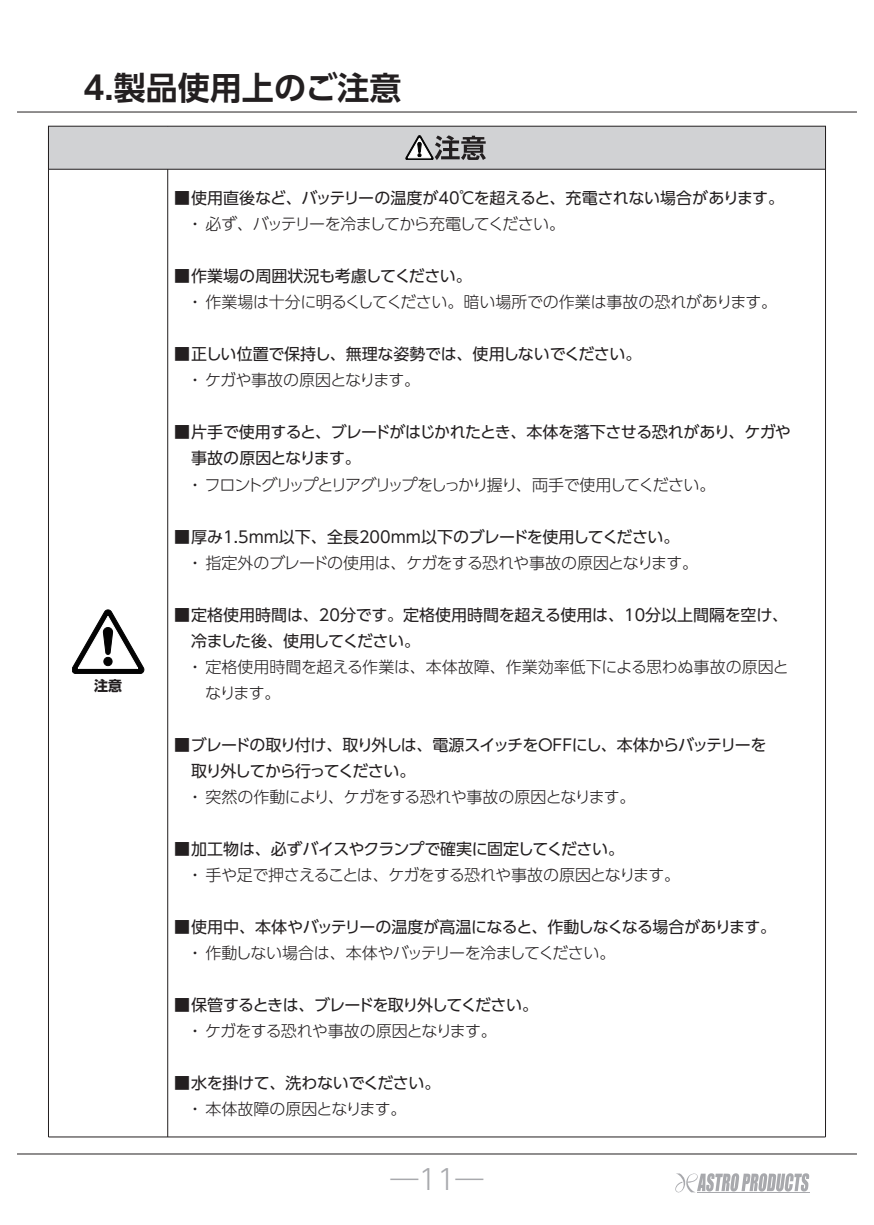
<style>
.page{position:relative;width:874px;height:1225px;background:#fff}
.page>*{position:absolute;margin:0;border:0;box-sizing:border-box;transform-origin:0 0}
.t1{font:700 32px "UD Shin Go Pr 6 De";color:#231f20}
.t2{font:300 28px "UD Shin Go Pr 6";color:#a8a9ad}
.t3{font:16px/26px "UD Shin Go Pr 6";letter-spacing:-.025em;color:#231f20}
.t4{font:300 16px "UD Shin Go Pr 6";letter-spacing:-.04em;color:#231f20}
.t5{font:16px "UD Shin Go Pr 6";letter-spacing:-.005em;color:#231f20}
.t6{font:300 16px/26px "UD Shin Go Pr 6";color:#231f20}
.t7{font:16px/26px "UD Shin Go Pr 6";letter-spacing:-.085em;color:#231f20}
.t8{font:300 16px "UD Shin Go Pr 6";letter-spacing:-.02em;color:#231f20}
.t9{font:300 16px "UD Shin Go Pr 6";letter-spacing:-.095em;color:#231f20}
.t10{font:16px "UD Shin Go Pr 6";color:#231f20}
.t11{font:300 16px "UD Shin Go Pr 6";letter-spacing:-.09em;color:#231f20}
.t12{font:16px "UD Shin Go Pr 6";letter-spacing:-.08em;color:#231f20}
.t13{font:700 14px "UD Shin Go Pr 6";color:#231f20}
</style>
<div class="page">
<hr style="left:17px;top:1153px;width:839px;height:1px;background:#231f20">
<hr style="left:17px;top:111px;width:839px;height:1px;background:#231f20">
<hr style="left:48px;top:126px;width:1px;height:1011px;background:#231f20">
<hr style="left:48px;top:1136px;width:777px;height:1px;background:#231f20">
<hr style="left:824px;top:126px;width:1px;height:1011px;background:#231f20">
<hr style="left:167px;top:126px;width:1px;height:1011px;background:#231f20">
<div style="left:48px;top:126px;width:777px;height:44px;background:#d1d2d4;border:1px solid #231f20"></div>
<svg style="left:405px;top:135px;width:80px;height:25px"></svg>
<svg style="left:72px;top:610px;width:72px;height:63px"></svg>
<svg style="left:675px;top:1173px;width:133px;height:20px"></svg>
<hr style="left:696px;top:1192px;width:113px;height:1px;background:#a8a9ad">
<h1 class="t1" style="left:83px;top:62px;width:319px">4.製品使用上のご注意</h1>
<p class="t13" style="left:94px;top:674px;width:29px">注意</p>
<p class="t5" style="left:174px;top:185px;width:611px">■ 使用直後など、バッテリーの温度が40℃を超えると、充電されない場合があります。</p>
<p class="t11" style="left:187px;top:211px;width:379px">・ 必ず、バッテリーを冷ましてから充電してください。</p>
<p class="t5" style="left:174px;top:263px;width:299px">■ 作業場の周囲状況も考慮してください。</p>
<p class="t8" style="left:187px;top:289px;width:591px">・ 作業場は十分に明るくしてください。暗い場所での作業は事故の恐れがあります。</p>
<p class="t3" style="left:174px;top:341px;width:468px">■ 正しい位置で保持し、無理な姿勢では、使用しないでください。</p>
<p class="t4" style="left:187px;top:367px;width:234px">・ ケガや事故の原因となります。</p>
<p class="t3" style="left:191px;top:419px;width:601px;text-indent:-17px">■ 片手で使用すると、ブレードがはじかれたとき、本体を落下させる恐れがあり、ケガや事故の原因となります。</p>
<p class="t9" style="left:187px;top:471px;width:529px">・ フロントグリップとリアグリップをしっかり握り、両手で使用してください。</p>
<p class="t10" style="left:174px;top:523px;width:506px">■ 厚み1.5mm以下、全長200mm以下のブレードを使用してください。</p>
<p class="t4" style="left:187px;top:549px;width:512px">・ 指定外のブレードの使用は、ケガをする恐れや事故の原因となります。</p>
<p class="t3" style="left:191px;top:601px;width:598px;text-indent:-17px">■ 定格使用時間は、20分です。定格使用時間を超える使用は、10分以上間隔を空け、冷ました後、使用してください。</p>
<p class="t6" style="left:205px;top:653px;width:584px;text-indent:-18px">・ 定格使用時間を超える作業は、本体故障、作業効率低下による思わぬ事故の原因となります。</p>
<p class="t7" style="left:191px;top:731px;width:576px;text-indent:-17px">■ ブレードの取り付け、取り外しは、電源スイッチをＯＦＦにし、本体からバッテリーを取り外してから行ってください。</p>
<p class="t4" style="left:187px;top:783px;width:449px">・ 突然の作動により、ケガをする恐れや事故の原因となります。</p>
<p class="t3" style="left:174px;top:835px;width:451px">■ 加工物は、必ずバイスやクランプで確実に固定してください。</p>
<p class="t4" style="left:187px;top:861px;width:494px">・ 手や足で押さえることは、ケガをする恐れや事故の原因となります。</p>
<p class="t3" style="left:174px;top:913px;width:603px">■ 使用中、本体やバッテリーの温度が高温になると、作動しなくなる場合があります。</p>
<p class="t4" style="left:187px;top:939px;width:429px">・ 作動しない場合は、本体やバッテリーを冷ましてください。</p>
<p class="t12" style="left:174px;top:991px;width:365px">■ 保管するときは、ブレードを取り外してください。</p>
<p class="t4" style="left:187px;top:1017px;width:311px">・ ケガをする恐れや事故の原因となります。</p>
<p class="t3" style="left:174px;top:1069px;width:268px">■ 水を掛けて、洗わないでください。</p>
<p class="t6" style="left:187px;top:1095px;width:221px">・ 本体故障の原因となります。</p>
<h2 class="t2" style="left:390px;top:1156px;width:95px">―11―</h2>
</div>
